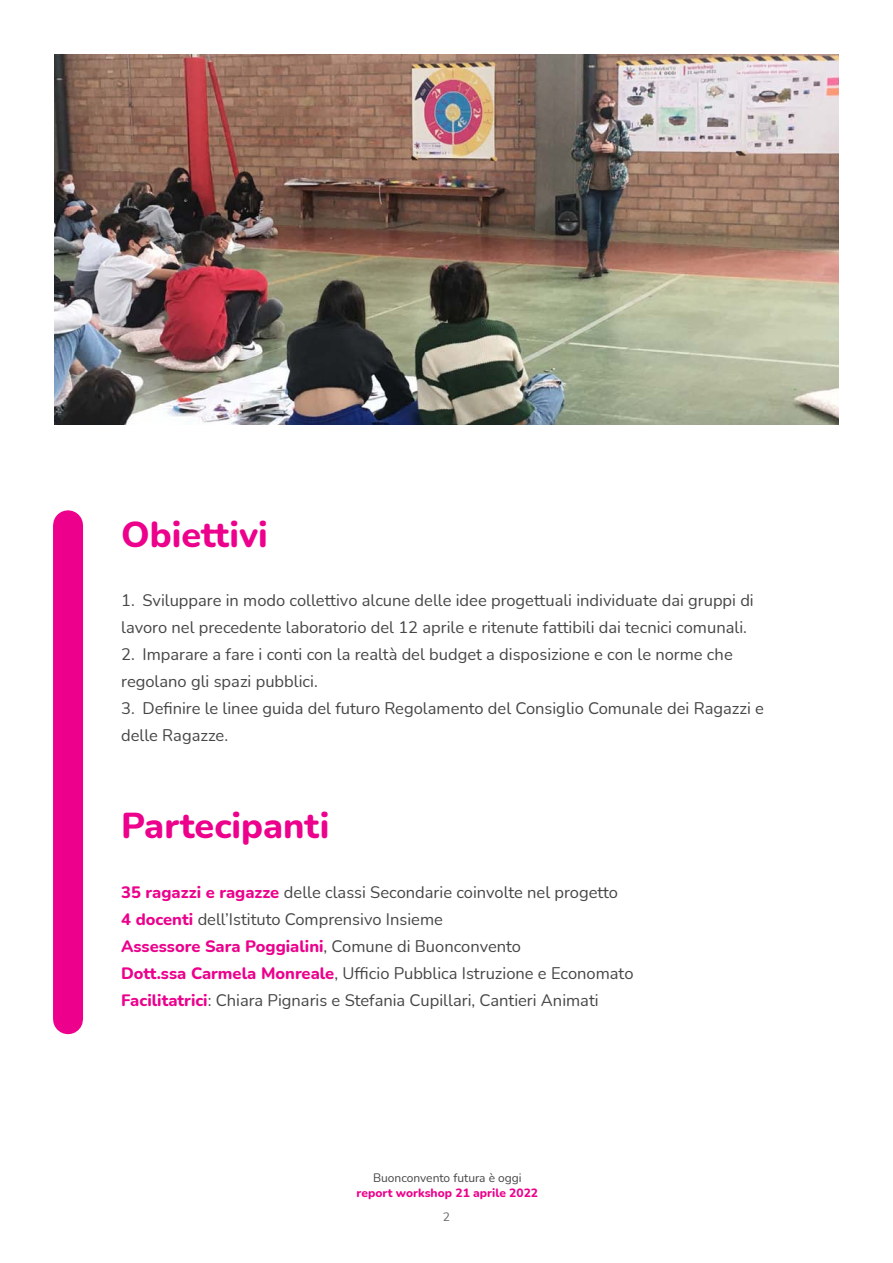
<style>
.page{position:relative;width:893px;height:1263px;background:#fff}
.page>*{position:absolute;margin:0;border:0;box-sizing:border-box;transform-origin:0 0}
.t1{font:800 36px "Nunito";color:#ec008c}
.Testo{font:16.5px/27px "Nunito";color:#464646}
.Testo-2{font:800 16.5px "Nunito";color:#ec008c}
.t2{font:800 12px "Nunito";color:#ec008c}
.t3{font:12px "Nunito";color:#464646}
.t4{font:12px "Nunito";color:#666}
.s1{font-weight:800;color:#ec008c}
.s2{font-weight:400;color:#464646}
</style>
<div class="page">
<img style="left:54px;top:54px;width:785px;height:371px">
<div style="left:53px;top:525px;width:30px;height:494px;background:#ec008c"></div>
<h4 class="t1" style="left:121px;top:508px;width:148px">Obiettivi</h4>
<p class="Testo" style="left:121px;top:586px;width:634px">1. Sviluppare in modo collettivo alcune delle idee progettuali individuate dai gruppi di lavoro nel precedente laboratorio del 12 aprile e ritenute fattibili dai tecnici comunali.</p>
<p class="Testo" style="left:121px;top:640px;width:613px">2. Imparare a fare i conti con la realtà del budget a disposizione e con le norme che regolano gli spazi pubblici.</p>
<p class="Testo" style="left:121px;top:694px;width:644px">3. Definire le linee guida del futuro Regolamento del Consiglio Comunale dei Ragazzi e delle Ragazze.</p>
<h4 class="t1" style="left:121px;top:800px;width:210px">Partecipanti</h4>
<p class="Testo" style="left:121px;top:878px;width:498px"><span class="s1">35 ragazzi e ragazze</span> delle classi Secondarie coinvolte nel progetto</p>
<p class="Testo" style="left:121px;top:905px;width:323px"><span class="s1">4 docenti</span> dell’Istituto Comprensivo Insieme</p>
<p class="Testo-2" style="left:121px;top:934px;width:401px">Assessore Sara Poggialini<span class="s2">, Comune di Buonconvento</span></p>
<p class="Testo" style="left:121px;top:959px;width:514px"><span class="s1">Dott.ssa Carmela Monreale</span>, Ufficio Pubblica Istruzione e Economato</p>
<p class="Testo" style="left:121px;top:986px;width:479px"><span class="s1">Facilitatrici</span>: Chiara Pignaris e Stefania Cupillari, Cantieri Animati</p>
<p class="t3" style="left:373px;top:1170px;width:150px">Buonconvento futura è oggi</p>
<p class="t2" style="left:357px;top:1184px;width:183px">report workshop 21 aprile 2022</p>
<p class="t4" style="left:443px;top:1208px;width:9px">2</p>
</div>
